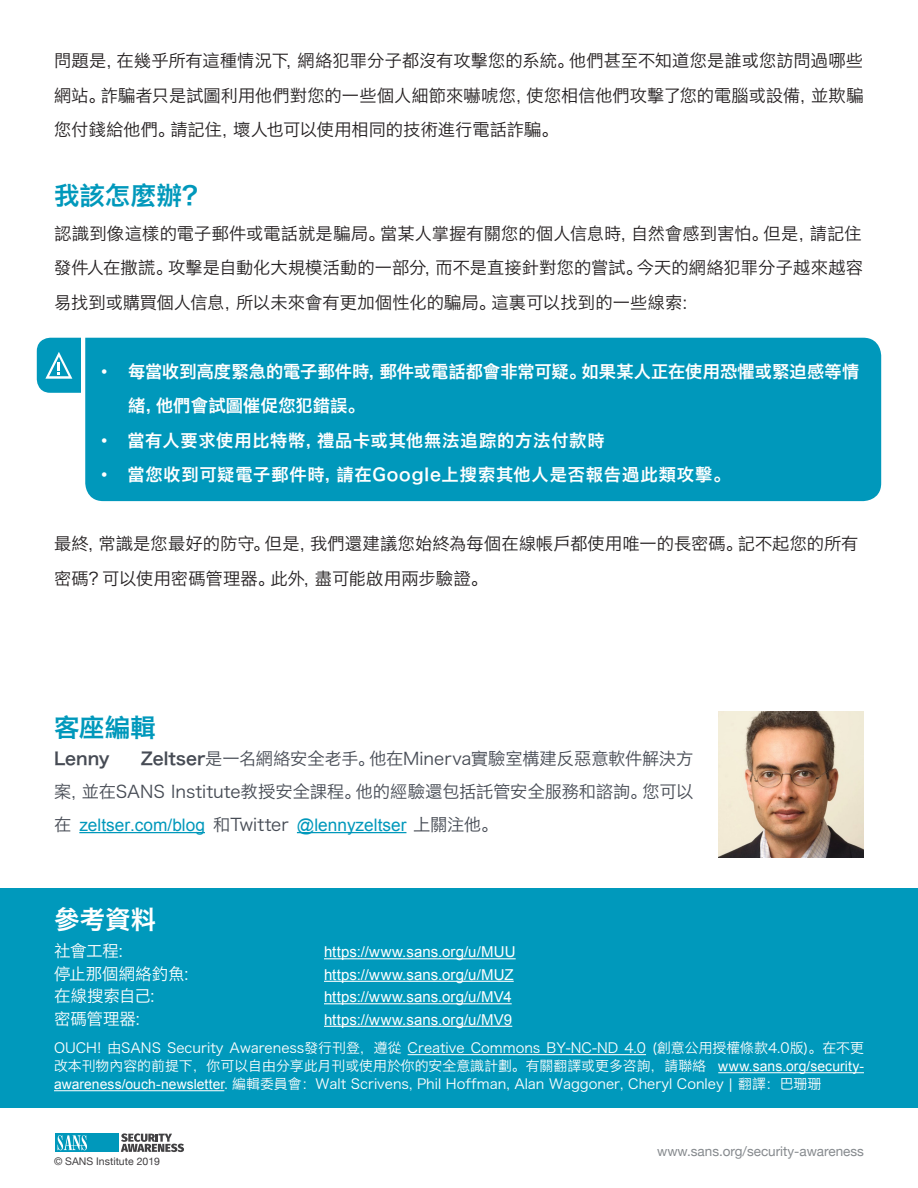
<style>
.page{position:relative;width:918px;height:1188px;background:#fff}
.page>*{position:absolute;margin:0;border:0;box-sizing:border-box;transform-origin:0 0}
.MainText{font:25.5px "Hiragino Sans GB W6";letter-spacing:.005em;color:#0098bb}
.t1{font:25.5px "Hiragino Sans GB W6";color:#fff}
.t2{font:18px "Arial";color:#fff}
.MainText-2{font:17.25px "Hiragino Sans GB W3";letter-spacing:.005em;color:#231f20}
.MainText-3{font:17.25px "Hiragino Sans GB W3";color:#464b54}
.t3{font:17.25px "Hiragino Sans GB W6";letter-spacing:.025em;color:#fff}
.MainText-4{font:17.25px "Arial";color:#0098bb}
.t4{font:17.25px "Hiragino Sans GB W6";letter-spacing:-.005em;color:#fff}
.t5{font:17.25px "Hiragino Sans GB W6";letter-spacing:.05em;color:#fff}
.t6{font:17.25px "Hiragino Sans GB W6";letter-spacing:.045em;color:#fff}
.MainText-5{font:17.25px "Hiragino Sans GB W6";letter-spacing:-.005em;color:#464b54}
.t7{font:16.5px "Hiragino Sans GB W3";letter-spacing:-.01em;color:#fff}
.t8{font:15px "Arial";letter-spacing:.005em;color:#fff}
.t9{font:13.8px "Hiragino Sans GB W3";color:#fff}
.t10{font:13.8px "Arial";letter-spacing:.01em;color:#fff}
.t11{font:13.5px "Helvetica Neue";color:#868a8e}
.t12{font:10.5px "Helvetica Neue";color:#413f41}
.s1{font-family:"Hiragino Sans GB W6"}
.s2{font-family:"Hiragino Sans GB W3";color:#464b54}
.s3{font-family:"Arial"}
</style>
<div class="page">
<div style="left:85px;top:338px;width:796px;height:163px;background:#0098bb"></div>
<svg style="left:37px;top:338px;width:44px;height:55px;background:#1da3c2"></svg>
<svg style="left:121px;top:1133px;width:63px;height:19px"></svg>
<div style="left:56px;top:1133px;width:63px;height:19px;background:#0098bb"></div>
<svg style="left:58px;top:1135px;width:29px;height:15px"></svg>
<div style="left:0;top:889px;width:918px;height:219px;background:#0099bc"></div>
<hr style="left:324px;top:958px;width:192px;height:1px;background:#fff">
<hr style="left:324px;top:981px;width:190px;height:1px;background:#fff">
<hr style="left:324px;top:1003px;width:188px;height:1px;background:#fff">
<hr style="left:324px;top:1026px;width:188px;height:1px;background:#fff">
<hr style="left:408px;top:1054px;width:238px;height:1px;background:#fff">
<hr style="left:718px;top:1072px;width:146px;height:1px;background:#fff">
<hr style="left:54px;top:1090px;width:170px;height:1px;background:#fff">
<hr style="left:79px;top:832px;width:126px;height:1px;background:#0098bb">
<hr style="left:297px;top:832px;width:109px;height:1px;background:#0098bb">
<img style="left:718px;top:711px;width:146px;height:146px">
<p class="MainText-2" style="left:117px;top:50px;width:174px">在幾乎所有這種情況下</p>
<p class="MainText-2" style="left:54px;top:50px;width:71px">問題是，</p>
<p class="MainText-2" style="left:286px;top:50px;width:19px">，</p>
<p class="MainText-2" style="left:569px;top:50px;width:295px">他們甚至不知道您是誰或您訪問過哪些</p>
<p class="MainText-2" style="left:298px;top:50px;width:278px">網絡犯罪分子都沒有攻擊您的系統。</p>
<p class="MainText-2" style="left:527px;top:85px;width:292px">使您相信他們攻擊了您的電腦或設備，</p>
<p class="MainText-2" style="left:101px;top:85px;width:434px">詐騙者只是試圖利用他們對您的一些個人細節來嚇唬您，</p>
<p class="MainText-2" style="left:54px;top:85px;width:53px">網站。</p>
<p class="MainText-2" style="left:54px;top:119px;width:123px">您付錢給他們。</p>
<p class="MainText-2" style="left:170px;top:119px;width:70px">請記住，</p>
<p class="MainText-2" style="left:233px;top:119px;width:327px">壞人也可以使用相同的技術進行電話詐騙。</p>
<p class="MainText-2" style="left:811px;top:85px;width:54px">並欺騙</p>
<p class="MainText" style="left:54px;top:179px;width:155px">我該怎麼辦?</p>
<p class="MainText-2" style="left:380px;top:223px;width:259px">當某人掌握有關您的個人信息時，</p>
<p class="MainText-2" style="left:54px;top:223px;width:333px">認識到像這樣的電子郵件或電話就是騙局。</p>
<p class="MainText-2" style="left:631px;top:223px;width:139px">自然會感到害怕。</p>
<p class="MainText-2" style="left:764px;top:223px;width:54px">但是，</p>
<p class="MainText-2" style="left:810px;top:223px;width:54px">請記住</p>
<p class="MainText-2" style="left:54px;top:257px;width:121px">發件人在撒謊。</p>
<p class="MainText-2" style="left:168px;top:257px;width:275px">攻擊是自動化大規模活動的一部分，</p>
<p class="MainText-2" style="left:637px;top:257px;width:228px">今天的網絡犯罪分子越來越容</p>
<p class="MainText-2" style="left:436px;top:257px;width:209px">而不是直接針對您的嘗試。</p>
<p class="MainText-2" style="left:54px;top:292px;width:189px">易找到或購買個人信息，</p>
<p class="MainText-2" style="left:236px;top:292px;width:262px">所以未來會有更加個性化的騙局。</p>
<p class="MainText-2" style="left:491px;top:292px;width:209px">這裏可以找到的一些線索：</p>
<p class="t2" style="left:101px;top:360px;width:8px">•</p>
<p class="t2" style="left:101px;top:429px;width:8px">•</p>
<p class="t2" style="left:101px;top:463px;width:8px">•</p>
<p class="t4" style="left:380px;top:360px;width:208px">郵件或電話都會非常可疑。</p>
<p class="t4" style="left:128px;top:360px;width:259px">每當收到高度緊急的電子郵件時，</p>
<p class="t3" style="left:582px;top:360px;width:279px">如果某人正在使用恐懼或緊迫感等情</p>
<p class="t3" style="left:156px;top:394px;width:210px">他們會試圖催促您犯錯誤。</p>
<p class="t3" style="left:128px;top:394px;width:36px">緒，</p>
<p class="t6" style="left:317px;top:429px;width:289px">禮品卡或其他無法追踪的方法付款時</p>
<p class="t3" style="left:127px;top:429px;width:197px">當有人要求使用比特幣，</p>
<p class="t3" style="left:127px;top:463px;width:216px">當您收到可疑電子郵件時，</p>
<p class="t5" style="left:337px;top:463px;width:395px">請在Google上搜索其他人是否報告過此類攻擊。</p>
<p class="MainText-2" style="left:54px;top:533px;width:53px">最終，</p>
<p class="MainText-2" style="left:99px;top:533px;width:173px">常識是您最好的防守。</p>
<p class="MainText-2" style="left:265px;top:533px;width:53px">但是，</p>
<p class="MainText-2" style="left:310px;top:533px;width:434px">我們還建議您始終為每個在線帳戶都使用唯一的長密碼。</p>
<p class="MainText-2" style="left:738px;top:533px;width:122px">記不起您的所有</p>
<p class="MainText-2" style="left:102px;top:568px;width:174px">可以使用密碼管理器。</p>
<p class="MainText-2" style="left:54px;top:568px;width:53px">密碼？</p>
<p class="MainText-2" style="left:270px;top:568px;width:52px">此外，</p>
<p class="MainText-2" style="left:315px;top:568px;width:175px">盡可能啟用兩步驗證。</p>
<p class="MainText" style="left:54px;top:711px;width:103px">客座編輯</p>
<p class="MainText-5" style="left:54px;top:747px;width:57px">Lenny</p>
<p class="MainText-3" style="left:141px;top:748px;width:236px"><span class="s1">Zeltser</span>是一名網絡安全老手。</p>
<p class="MainText-3" style="left:369px;top:748px;width:325px">他在Minerva實驗室構建反惡意軟件解決方</p>
<p class="MainText-3" style="left:54px;top:781px;width:36px">案，</p>
<p class="MainText-3" style="left:82px;top:781px;width:281px">並在SANS Institute教授安全課程。</p>
<p class="MainText-3" style="left:356px;top:781px;width:293px">他的經驗還包括託管安全服務和諮詢。</p>
<p class="MainText-3" style="left:642px;top:781px;width:52px">您可以</p>
<p class="MainText-3" style="left:54px;top:814px;width:19px">在</p>
<p class="MainText-4" style="left:79px;top:813px;width:127px">zeltser.com/blog</p>
<p class="MainText-3" style="left:213px;top:814px;width:77px">和Twitter</p>
<p class="MainText-4" style="left:297px;top:813px;width:203px">@lennyzeltser <span class="s2">上關注他。</span></p>
<p class="t1" style="left:54px;top:902px;width:104px">參考資料</p>
<p class="t7" style="left:54px;top:941px;width:70px">社會工程:</p>
<p class="t8" style="left:324px;top:942px;width:193px">https://www.sans.org /u/ MUU</p>
<p class="t7" style="left:54px;top:963px;width:136px">停止那個網絡釣魚:</p>
<p class="t8" style="left:324px;top:965px;width:191px">https://www.sans.org /u/ MUZ</p>
<p class="t7" style="left:54px;top:986px;width:102px">在線搜索自己:</p>
<p class="t8" style="left:324px;top:987px;width:189px">https://www.sans.org /u/ MV4</p>
<p class="t7" style="left:54px;top:1008px;width:87px">密碼管理器:</p>
<p class="t9" style="left:54px;top:1040px;width:812px">OUCH! 由SANS Security Awareness發行刊登，遵從 Creative Commons BY-NC-ND 4.0 (創意公用授權條款4.0版)。在不更</p>
<p class="t9" style="left:54px;top:1076px;width:769px"><span class="s3">awareness/ouch-newsletter</span>. 編輯委員會：Walt Scrivens, Phil Hoffman, Alan Waggoner, Cheryl Conley | 翻譯：巴珊珊</p>
<p class="t8" style="left:324px;top:1010px;width:190px">https://www.sans.org /u/ MV9</p>
<p class="t9" style="left:54px;top:1058px;width:654px">改本刊物內容的前提下，你可以自由分享此月刊或使用於你的安全意識計劃。有關翻譯或更多咨詢，請聯絡</p>
<p class="t10" style="left:718px;top:1057px;width:147px">www.sans.org/security-</p>
<p class="t12" style="left:54px;top:1154px;width:108px">© SANS Institute 2019</p>
<p class="t11" style="left:657px;top:1142px;width:208px">www.sans.org/security-awareness</p>
</div>
